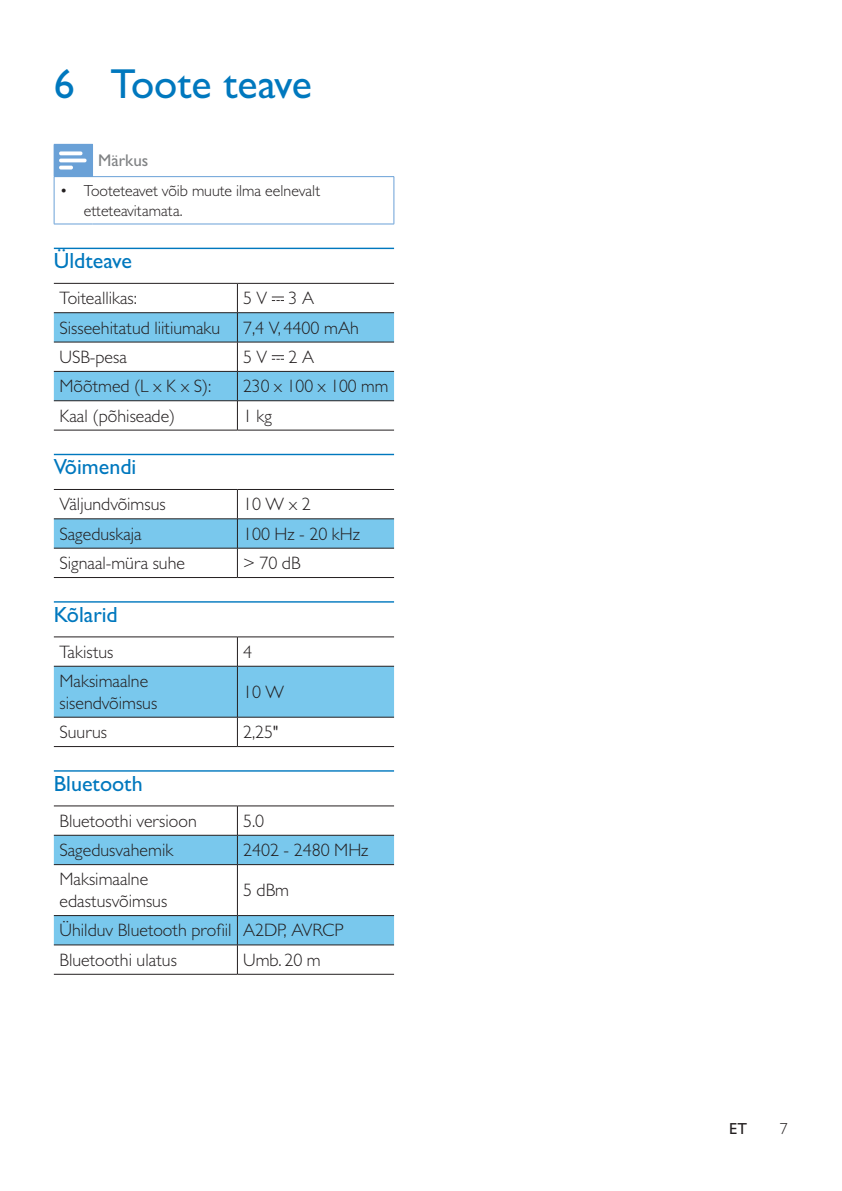
<style>
.page{position:relative;width:842px;height:1191px;background:#fff}
.page>*{position:absolute;margin:0;border:0;box-sizing:border-box;transform-origin:0 0}
.Heading_1{font:500 42px "Gill Sans MT Pro";letter-spacing:-.01em;color:#0078be}
.Heading_3{font:500 22px "Gill Sans MT Pro";color:#0078be}
.t1{font:300 18px/21.6px "Gill Sans MT Pro";color:#231f20}
.t2{font:500 17px "Gill Sans MT Pro";color:#808284}
.Text{font:300 16px/20px "Gill Sans MT Pro";color:#231f20}
.t3{font:500 16px "Gill Sans MT Pro";color:#231f20}
</style>
<div class="page">
<hr style="left:54px;top:248px;width:340px;height:1px;background:#0078be">
<hr style="left:54px;top:454px;width:340px;height:1px;background:#0078be">
<hr style="left:54px;top:601px;width:340px;height:1px;background:#0078be">
<hr style="left:54px;top:770px;width:340px;height:1px;background:#0078be">
<div style="left:54px;top:144px;width:39px;height:33px;background:#6aa1d7"></div>
<hr style="left:394px;top:177px;width:1px;height:47px;background:#6aa1d7">
<hr style="left:54px;top:177px;width:1px;height:47px;background:#6aa1d7">
<hr style="left:93px;top:176px;width:301px;height:1px;background:#6aa1d7">
<hr style="left:54px;top:224px;width:39px;height:1px;background:#6aa1d7">
<hr style="left:93px;top:224px;width:301px;height:1px;background:#6aa1d7">
<svg style="left:59px;top:151px;width:28px;height:18px"></svg>
<hr style="left:54px;top:283px;width:183px;height:1px;background:#231f20">
<hr style="left:237px;top:283px;width:157px;height:1px;background:#231f20">
<hr style="left:54px;top:430px;width:183px;height:1px;background:#231f20">
<hr style="left:237px;top:430px;width:157px;height:1px;background:#231f20">
<svg style="left:54px;top:284px;width:340px;height:146px"></svg>
<hr style="left:54px;top:489px;width:183px;height:1px;background:#231f20">
<hr style="left:237px;top:489px;width:157px;height:1px;background:#231f20">
<svg style="left:54px;top:490px;width:340px;height:87px"></svg>
<hr style="left:54px;top:577px;width:183px;height:1px;background:#231f20">
<hr style="left:237px;top:577px;width:157px;height:1px;background:#231f20">
<hr style="left:54px;top:636px;width:183px;height:1px;background:#231f20">
<hr style="left:237px;top:636px;width:157px;height:1px;background:#231f20">
<svg style="left:54px;top:637px;width:340px;height:109px"></svg>
<hr style="left:54px;top:746px;width:183px;height:1px;background:#231f20">
<hr style="left:237px;top:746px;width:157px;height:1px;background:#231f20">
<hr style="left:54px;top:805px;width:183px;height:1px;background:#231f20">
<hr style="left:237px;top:805px;width:157px;height:1px;background:#231f20">
<svg style="left:54px;top:806px;width:340px;height:168px"></svg>
<hr style="left:54px;top:974px;width:183px;height:1px;background:#231f20">
<hr style="left:237px;top:974px;width:157px;height:1px;background:#231f20">
<p class="Heading_1" style="left:54px;top:59px;width:260px">6 Toote teave</p>
<p class="t2" style="left:98px;top:150px;width:52px">Märkus</p>
<p class="Text" style="left:84px;top:180px;width:238px;text-indent:-24px">• Tooteteavet võib muute ilma eelnevalt etteteavitamata.</p>
<p class="Heading_3" style="left:54px;top:248px;width:80px">Üldteave</p>
<p class="t1" style="left:60px;top:287px;width:79px">Toiteallikas:</p>
<p class="t1" style="left:243px;top:287px;width:72px">5V 3A</p>
<p class="t1" style="left:60px;top:316px;width:162px">Sisseehitatud liitiumaku</p>
<p class="t1" style="left:243px;top:316px;width:117px">7,4 V, 4400 mAh</p>
<p class="t1" style="left:60px;top:346px;width:69px">USB-pesa</p>
<p class="t1" style="left:243px;top:346px;width:72px">5V 2A</p>
<p class="t1" style="left:60px;top:375px;width:153px">Mõõtmed (L x K x S):</p>
<p class="t1" style="left:243px;top:375px;width:147px">230 x 100 x 100 mm</p>
<p class="t1" style="left:60px;top:404px;width:117px">Kaal (põhiseade)</p>
<p class="t1" style="left:243px;top:404px;width:30px">1 kg</p>
<p class="Heading_3" style="left:54px;top:454px;width:84px">Võimendi</p>
<p class="t1" style="left:60px;top:493px;width:108px">Väljundvõimsus</p>
<p class="t1" style="left:243px;top:493px;width:69px">10 W x 2</p>
<p class="t1" style="left:60px;top:522px;width:84px">Sageduskaja</p>
<p class="t1" style="left:243px;top:522px;width:118px">100 Hz - 20 kHz</p>
<p class="t1" style="left:60px;top:552px;width:127px">Signaal-müra suhe</p>
<p class="t1" style="left:243px;top:552px;width:59px">&gt; 70 dB</p>
<p class="Heading_3" style="left:54px;top:601px;width:65px">Kõlarid</p>
<p class="t1" style="left:60px;top:640px;width:56px">Takistus</p>
<p class="t1" style="left:243px;top:640px;width:10px">4</p>
<p class="t1" style="left:60px;top:670px;width:99px">Maksimaalne sisendvõimsus</p>
<p class="t1" style="left:243px;top:680px;width:43px">10 W</p>
<p class="t1" style="left:60px;top:721px;width:49px">Suurus</p>
<p class="t1" style="left:243px;top:721px;width:37px">2,25"</p>
<p class="Heading_3" style="left:54px;top:770px;width:91px">Bluetooth</p>
<p class="t1" style="left:60px;top:809px;width:139px">Bluetoothi versioon</p>
<p class="t1" style="left:243px;top:809px;width:23px">5.0</p>
<p class="t1" style="left:60px;top:839px;width:115px">Sagedusvahemik</p>
<p class="t1" style="left:243px;top:839px;width:127px">2402 - 2480 MHz</p>
<p class="t1" style="left:60px;top:868px;width:109px">Maksimaalne edastusvõimsus</p>
<p class="t1" style="left:243px;top:879px;width:48px">5 dBm</p>
<p class="t1" style="left:60px;top:919px;width:174px">Ühilduv Bluetooth profiil</p>
<p class="t1" style="left:243px;top:919px;width:102px">A2DP, AVRCP</p>
<p class="t1" style="left:60px;top:948px;width:119px">Bluetoothi ulatus</p>
<p class="t1" style="left:243px;top:948px;width:79px">Umb. 20 m</p>
<p class="t3" style="left:729px;top:1119px;width:19px">ET</p>
<p class="Text" style="left:780px;top:1118px;width:9px">7</p>
</div>
